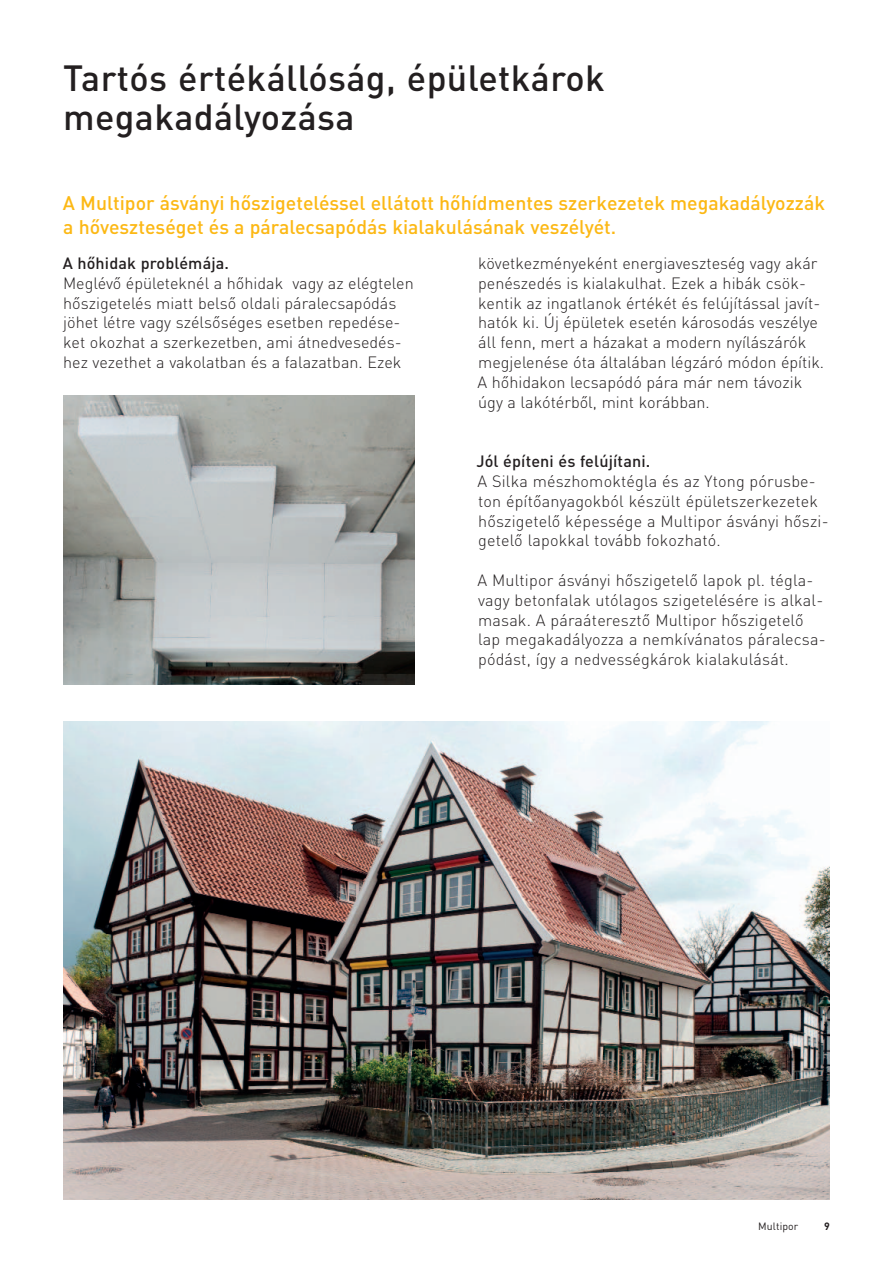
<style>
.page{position:relative;width:893px;height:1263px;background:#fff}
.page>*{position:absolute;margin:0;border:0;box-sizing:border-box;transform-origin:0 0}
.t1{font:500 36px/39px "DIN Pro";letter-spacing:.01em;color:#231f20}
.t2{font:500 19.5px/24px "DIN Pro";color:#fcb814}
.t3{font:300 16.2px/19.8px "DIN Pro";color:#231f20}
.t4{font:500 16.2px "DIN Pro";letter-spacing:.01em;color:#231f20}
.t5{font:10.5px "DIN Pro";letter-spacing:.01em;color:#231f20}
.t6{font:700 10.5px "DIN Pro";color:#231f20}
</style>
<div class="page">
<img style="left:63px;top:721px;width:767px;height:479px">
<img style="left:63px;top:396px;width:352px;height:289px">
<h1 class="t1" style="left:63px;top:63px;width:543px">Tartós értékállóság, épületkárok megakadályozása</h1>
<p class="t2" style="left:63px;top:193px;width:764px">A Multipor ásványi hőszigeteléssel ellátott hőhídmentes szerkezetek megakadályozzák a hőveszteséget és a páralecsapódás kialakulásának veszélyét.</p>
<p class="t4" style="left:63px;top:258px;width:168px">A hőhidak problémája.</p>
<p class="t3" style="left:63px;top:275px;width:352px">Meglévő épületeknél a hőhidak vagy az elégtelen hőszigetelés miatt belső oldali páralecsapódás jöhet létre vagy szélsőséges esetben repedése&shy;ket okozhat a szerkezetben, ami átnedvesedés&shy;hez vezethet a vakolatban és a falazatban. Ezek</p>
<p class="t3" style="left:477px;top:255px;width:348px">következményeként energiaveszteség vagy akár penészedés is kialakulhat. Ezek a hibák csök&shy;kentik az ingatlanok értékét és felújítással javít&shy;hatók ki. Új épületek esetén károsodás veszélye áll fenn, mert a házakat a modern nyílászárók megjelenése óta általában légzáró módon építik.<br>A hőhidakon lecsapódó pára már nem távozik úgy a lakótérből, mint korábban.</p>
<p class="t4" style="left:476px;top:456px;width:175px">Jól építeni és felújítani.</p>
<p class="t3" style="left:477px;top:473px;width:353px">A Silka mészhomoktégla és az Ytong pórusbe&shy;ton építőanyagokból készült épületszerkezetek hőszigetelő képessége a Multipor ásványi hőszi&shy;getelő lapokkal tovább fokozható.</p>
<p class="t3" style="left:477px;top:572px;width:350px">A Multipor ásványi hő szi ge te lő la pok pl. tégla&shy;vagy be ton fa lak utó la gos szigetelésére is alkal&shy;masak. A páraát eresztő Multi por hő szi ge te lő lap megakadályozza a nemkí vá na tos pára le csa&shy;pódást, így a nedvesség ká rok kialakulását.</p>
<p class="t5" style="left:758px;top:1223px;width:42px">Multipor</p>
<p class="t6" style="left:824px;top:1223px;width:7px">9</p>
</div>
